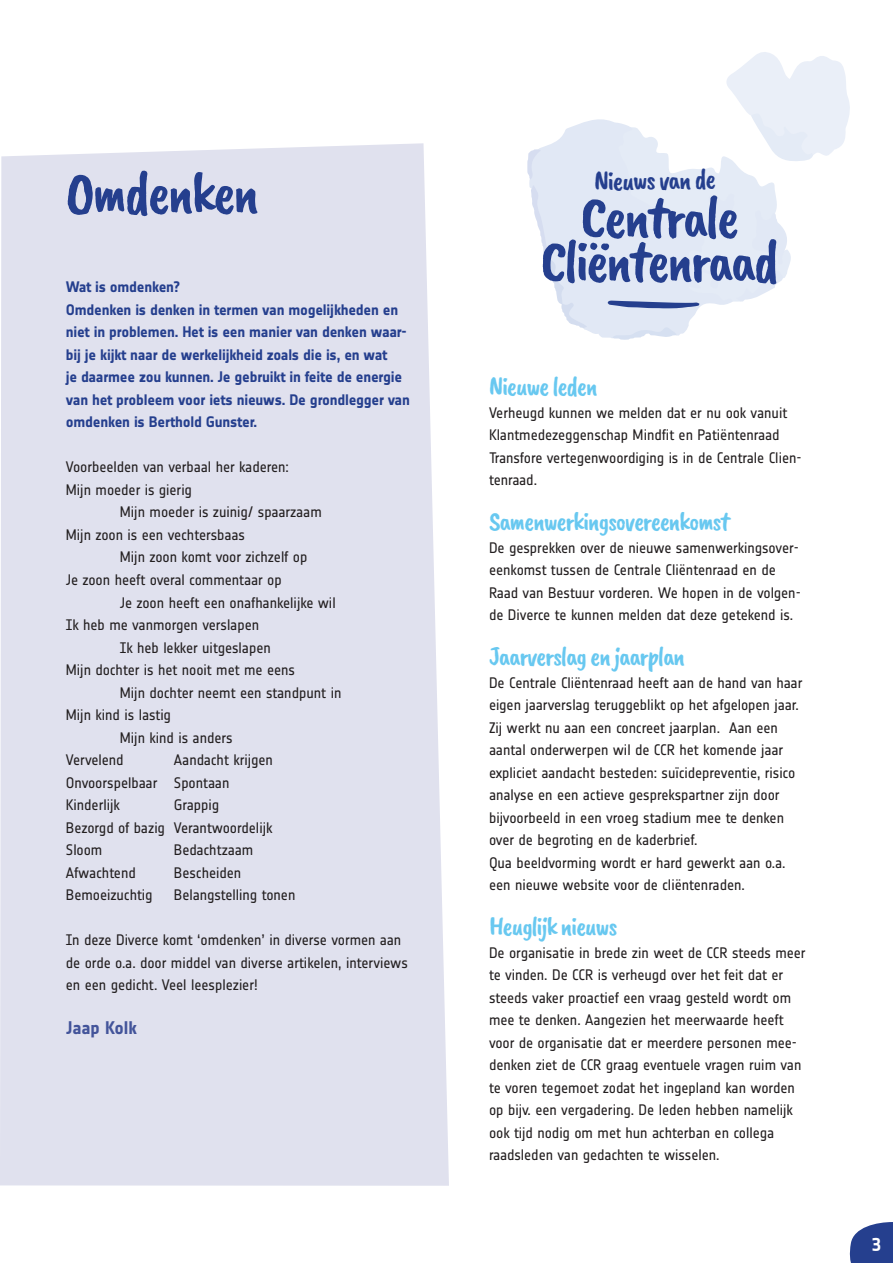
<style>
.page{position:relative;width:893px;height:1263px;background:#fff}
.page>*{position:absolute;margin:0;border:0;box-sizing:border-box;transform-origin:0 0}
.t1{font:60px "Caveat Brush";letter-spacing:-.05em;color:#253f8e}
.t2{font:59.85px "Caveat Brush";letter-spacing:-.05em;color:#253f8e}
.t3{font:28.05px "Caveat Brush";color:#253f8e}
.t4{font:27px "Caveat Brush";letter-spacing:-.05em;color:#68c8f0}
.t5{font:700 18px "Notes";letter-spacing:-.005em;color:#43549a}
.t6{font:700 18px "Notes";color:#fff}
.t7{font:15px/22.5px "Notes";letter-spacing:-.005em;color:#231f20}
.t8{font:700 15px/22.5px "Notes";letter-spacing:-.015em;color:#253f8e}
</style>
<div class="page">
<div style="left:0;top:143px;width:449px;height:1043px;background:#e0e1ee"></div>
<svg style="left:529px;top:119px;width:170px;height:219px;fill:#e1e8f5"></svg>
<svg style="left:527px;top:149px;width:15px;height:30px"></svg>
<svg style="left:612px;top:327px;width:65px;height:13px"></svg>
<svg style="left:531px;top:185px;width:57px;height:144px"></svg>
<svg style="left:608px;top:52px;width:242px;height:256px"></svg>
<svg style="left:849px;top:1222px;width:44px;height:41px;background:#445a9e"></svg>
<p class="t1" style="left:66px;top:158px;width:195px">Omdenken</p>
<p class="t8" style="left:66px;top:276px;width:116px">Wat is omdenken?</p>
<p class="t8" style="left:66px;top:298px;width:346px">Omdenken is denken in termen van mogelijkheden en niet in problemen. Het is een manier van denken waar&shy;bij je kijkt naar de werkelijkheid zoals die is, en wat<br>je daarmee zou kunnen. Je gebruikt in feite de energie van het probleem voor iets nieuws. De grondlegger van omdenken is Berthold Gunster.</p>
<p class="t7" style="left:66px;top:456px;width:225px">Voorbeelden van verbaal her kaderen:</p>
<p class="t7" style="left:120px;top:478px;width:203px;text-indent:-54px">Mijn moeder is gierig<br>Mijn moeder is zuinig/ spaarzaam</p>
<p class="t7" style="left:66px;top:523px;width:181px">Mijn zoon is een vechtersbaas</p>
<p class="t7" style="left:120px;top:546px;width:189px">Mijn zoon komt voor zichzelf op</p>
<p class="t7" style="left:66px;top:568px;width:217px">Je zoon heeft overal commentaar op</p>
<p class="t7" style="left:120px;top:591px;width:217px">Je zoon heeft een onafhankelijke wil</p>
<p class="t7" style="left:66px;top:613px;width:195px">Ik heb me vanmorgen verslapen</p>
<p class="t7" style="left:120px;top:636px;width:152px">Ik heb lekker uitgeslapen</p>
<p class="t7" style="left:66px;top:658px;width:231px">Mijn dochter is het nooit met me eens</p>
<p class="t7" style="left:120px;top:681px;width:223px">Mijn dochter neemt een standpunt in</p>
<p class="t7" style="left:66px;top:703px;width:107px">Mijn kind is lastig</p>
<p class="t7" style="left:120px;top:726px;width:114px">Mijn kind is anders</p>
<p class="t7" style="left:66px;top:748px;width:59px">Vervelend</p>
<p class="t7" style="left:174px;top:748px;width:100px">Aandacht krijgen</p>
<p class="t7" style="left:66px;top:771px;width:165px">Onvoorspelbaar Spontaan</p>
<p class="t7" style="left:66px;top:793px;width:55px">Kinderlijk</p>
<p class="t7" style="left:174px;top:793px;width:47px">Grappig</p>
<p class="t7" style="left:66px;top:816px;width:208px">Bezorgd of bazig Verantwoordelijk</p>
<p class="t7" style="left:66px;top:838px;width:38px">Sloom</p>
<p class="t7" style="left:174px;top:838px;width:81px">Bedachtzaam</p>
<p class="t7" style="left:66px;top:861px;width:71px">Afwachtend</p>
<p class="t7" style="left:174px;top:861px;width:69px">Bescheiden</p>
<p class="t7" style="left:66px;top:883px;width:88px">Bemoeizuchtig</p>
<p class="t7" style="left:174px;top:883px;width:123px">Belangstelling tonen</p>
<p class="t7" style="left:66px;top:928px;width:343px">In deze Diverce komt ‘omdenken’ in diverse vormen aan de orde o.a. door middel van diverse artikelen, interviews en een gedicht. Veel leesplezier!</p>
<p class="t5" style="left:66px;top:1017px;width:72px">Jaap Kolk</p>
<p class="t3" style="left:594px;top:165px;width:123px;rotate:-1deg">Nieuws van de</p>
<p class="t2" style="left:580px;top:182px;width:160px">Centrale</p>
<p class="t2" style="left:540px;top:227px;width:240px">Cliëntenraad</p>
<p class="t4" style="left:489px;top:371px;width:110px">Nieuwe leden</p>
<p class="t7" style="left:489px;top:401px;width:314px">Verheugd kunnen we melden dat er nu ook vanuit Klantmedezeggenschap Mindfit en Patiëntenraad Transfore vertegenwoordiging is in de Centrale Clien&shy;tenraad.</p>
<p class="t4" style="left:489px;top:506px;width:242px">Samenwerkingsovereenkomst</p>
<p class="t7" style="left:489px;top:536px;width:313px">De gesprekken over de nieuwe samenwerkingsover&shy;eenkomst tussen de Centrale Cliëntenraad en de Raad van Bestuur vorderen. We hopen in de volgen&shy;de Diverce te kunnen melden dat deze getekend is.</p>
<p class="t4" style="left:489px;top:641px;width:198px">Jaarverslag en jaarplan</p>
<p class="t7" style="left:489px;top:671px;width:315px">De Centrale Cliëntenraad heeft aan de hand van haar eigen jaarverslag teruggeblikt op het afgelopen jaar.<br>Zij werkt nu aan een concreet jaarplan. Aan een aantal onderwerpen wil de CCR het komende jaar expliciet aandacht besteden: suïcidepreventie, risico analyse en een actieve gesprekspartner zijn door bijvoorbeeld in een vroeg stadium mee te denken over de begroting en de kaderbrief.</p>
<p class="t7" style="left:489px;top:851px;width:298px">Qua beeldvorming wordt er hard gewerkt aan o.a. een nieuwe website voor de cliëntenraden.</p>
<p class="t4" style="left:489px;top:911px;width:130px">Heuglijk nieuws</p>
<p class="t7" style="left:489px;top:941px;width:318px">De organisatie in brede zin weet de CCR steeds meer te vinden. De CCR is verheugd over het feit dat er steeds vaker proactief een vraag gesteld wordt om mee te denken. Aangezien het meerwaarde heeft voor de organisatie dat er meerdere personen mee&shy;denken ziet de CCR graag eventuele vragen ruim van te voren tegemoet zodat het ingepland kan worden op bijv. een vergadering. De leden hebben namelijk ook tijd nodig om met hun achterban en collega raadsleden van gedachten te wisselen.</p>
<p class="t6" style="left:872px;top:1233px;width:11px">3</p>
</div>
